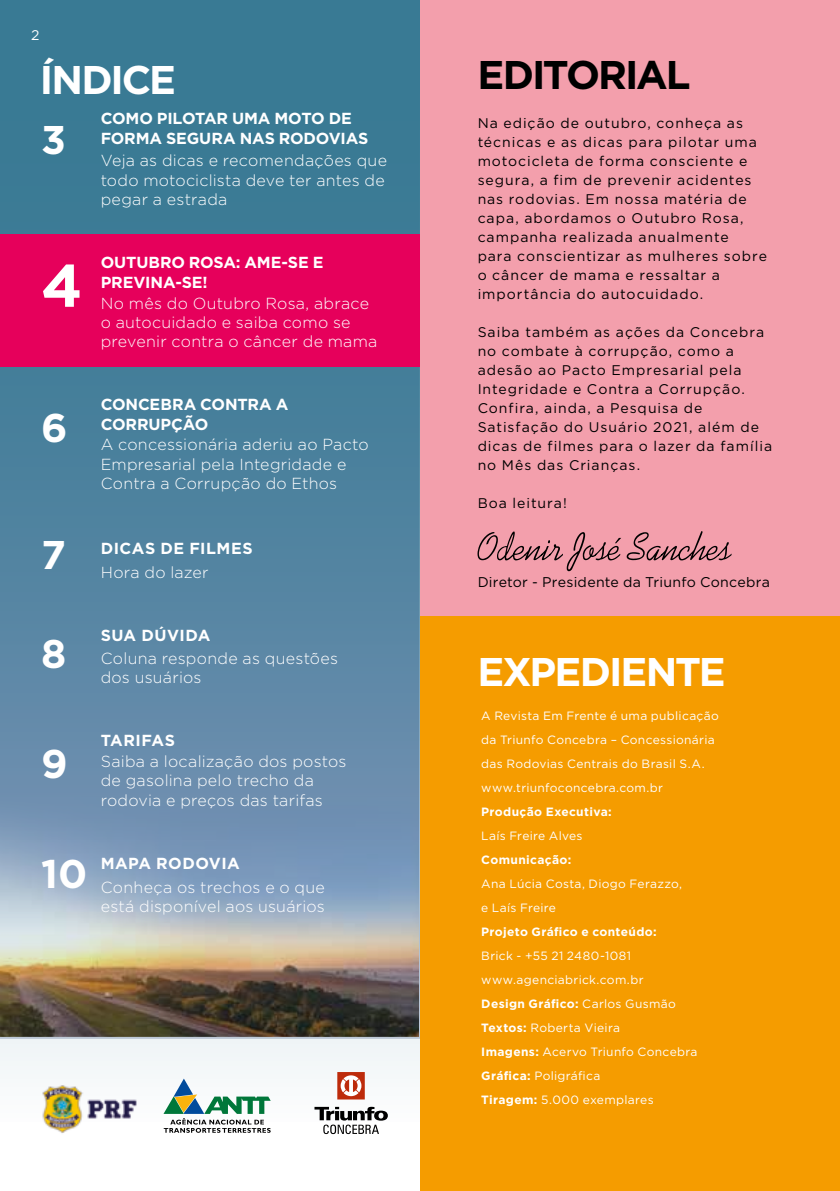
<style>
.page{position:relative;width:840px;height:1191px;background:#fff}
.page>*{position:absolute;margin:0;border:0;box-sizing:border-box;transform-origin:0 0}
.t1{font:700 60px "Gotham";color:#fff}
.t2{font:700 40px "Gotham";letter-spacing:-.05em;color:#fff}
.t3{font:700 40px "Gotham";letter-spacing:-.05em;color:#000}
.t4{font:300 16px/19.2px "Gotham";letter-spacing:.015em;color:#fff}
.t5{font:700 16px/20px "Gotham";letter-spacing:-.005em;color:#fff}
.t6{font:700 16px "Gotham";letter-spacing:.03em;color:#fff}
.t7{font:700 16px "Gotham";letter-spacing:.025em;color:#fff}
.t8{font:14.2px "Gotham";letter-spacing:.02em;color:#000}
.t9{font:14px/19px "Gotham";letter-spacing:.07em;color:#000}
.t10{font:14px "Gotham";color:#fff}
.t11{font:12px/24px "Gotham";letter-spacing:.025em;color:#fff}
.t12{font:700 12px "Gotham";letter-spacing:.03em;color:#fff}
.s1{font-weight:700}
</style>
<div class="page">
<svg style="left:0;top:0;width:420px;height:1118px;background:#658ba0"></svg>
<svg style="left:314px;top:1106px;width:73px;height:28px"></svg>
<svg style="left:337px;top:1072px;width:27px;height:27px"></svg>
<div style="left:0;top:234px;width:420px;height:132px;background:#e6005b"></div>
<div style="left:420px;top:0;width:419px;height:616px;background:#f39fac"></div>
<div style="left:420px;top:616px;width:419px;height:575px;background:#f59c00"></div>
<svg style="left:477px;top:531px;width:254px;height:40px"></svg>
<svg style="left:163px;top:1078px;width:107px;height:54px"></svg>
<img style="left:34px;top:1078px;width:110px;height:55px">
<p class="t10" style="left:31px;top:26px;width:10px">2</p>
<h2 class="t2" style="left:40px;top:53px;width:138px">ÍNDICE</h2>
<h2 class="t2" style="left:41px;top:113px;width:26px">3</h2>
<h1 class="t1" style="left:41px;top:246px;width:43px">4</h1>
<h2 class="t2" style="left:41px;top:401px;width:28px">6</h2>
<p class="t5" style="left:101px;top:109px;width:269px">COMO PILOTAR UMA MOTO DE<br>FORMA SEGURA NAS RODOVIAS</p>
<p class="t4" style="left:101px;top:151px;width:288px">Veja as dicas e recomendações que todo motociclista deve ter antes de pegar a estrada</p>
<p class="t5" style="left:101px;top:252px;width:224px">OUTUBRO ROSA: AME-SE E<br>PREVINA-SE!</p>
<p class="t4" style="left:101px;top:293px;width:278px">No mês do Outubro Rosa, abrace o autocuidado e saiba como se prevenir contra o câncer de mama</p>
<p class="t5" style="left:101px;top:394px;width:189px">CONCEBRA CONTRA A<br>CORRUPÇÃO</p>
<p class="t4" style="left:101px;top:435px;width:269px">A concessionária aderiu ao Pacto<br>Empresarial pela Integridade e<br>Contra a Corrupção do Ethos</p>
<h2 class="t2" style="left:41px;top:528px;width:26px">7</h2>
<p class="t6" style="left:101px;top:538px;width:153px">DICAS DE FILMES</p>
<p class="t4" style="left:101px;top:562px;width:109px">Hora do lazer</p>
<h2 class="t2" style="left:41px;top:627px;width:27px">8</h2>
<p class="t6" style="left:101px;top:625px;width:111px">SUA DÚVIDA</p>
<p class="t4" style="left:101px;top:648px;width:239px">Coluna responde as questões dos usuários</p>
<p class="t6" style="left:101px;top:730px;width:76px">TARIFAS</p>
<h2 class="t2" style="left:41px;top:737px;width:28px">9</h2>
<p class="t4" style="left:101px;top:751px;width:247px">Saiba a localização dos postos de gasolina pelo trecho da rodovia e preços das tarifas</p>
<h2 class="t2" style="left:41px;top:847px;width:48px">10</h2>
<p class="t7" style="left:101px;top:852px;width:140px">MAPA RODOVIA</p>
<p class="t4" style="left:101px;top:877px;width:225px">Conheça os trechos e o que está disponível aos usuários</p>
<h2 class="t3" style="left:477px;top:48px;width:214px">EDITORIAL</h2>
<p class="t9" style="left:477px;top:113px;width:291px">Na edição de outubro, conheça as técnicas e as dicas para pilotar uma motocicleta de forma consciente e segura, a fim de prevenir acidentes nas rodovias. Em nossa matéria de capa, abordamos o Outubro Rosa, campanha realizada anualmente<br>para conscientizar as mulheres sobre o câncer de mama e ressaltar a importância do autocuidado.</p>
<p class="t9" style="left:477px;top:322px;width:296px">Saiba também as ações da Concebra no combate à corrupção, como a adesão ao Pacto Empresarial pela<br>Integridade e Contra a Corrupção.<br>Confira, ainda, a Pesquisa de<br>Satisfação do Usuário 2021, além de dicas de filmes para o lazer da família no Mês das Crianças.</p>
<p class="t9" style="left:477px;top:493px;width:91px">Boa leitura!</p>
<p class="t8" style="left:477px;top:573px;width:294px">Diretor - Presidente da Triunfo Concebra</p>
<h2 class="t2" style="left:477px;top:645px;width:249px">EXPEDIENTE</h2>
<p class="t11" style="left:481px;top:704px;width:239px">A Revista Em Frente é uma publicação da Triunfo Concebra – Concessionária das Rodovias Centrais do Brasil S.A. www.triunfoconcebra.com.br</p>
<p class="t12" style="left:481px;top:804px;width:132px">Produção Executiva:</p>
<p class="t11" style="left:481px;top:824px;width:103px">Laís Freire Alves</p>
<p class="t12" style="left:481px;top:852px;width:91px">Comunicação:</p>
<p class="t11" style="left:481px;top:872px;width:202px">Ana Lúcia Costa, Diogo Ferazzo, e Laís Freire</p>
<p class="t12" style="left:481px;top:924px;width:177px">Projeto Gráfico e conteúdo:</p>
<p class="t11" style="left:481px;top:944px;width:218px">Brick - +55 21 2480-1081 www.agenciabrick.com.br<br><span class="s1">Design Gráfico:</span> Carlos Gusmão<br><span class="s1">Textos:</span> Roberta Vieira<br><span class="s1">Imagens:</span> Acervo Triunfo Concebra<br><span class="s1">Gráfica:</span> Poligráfica<br><span class="s1">Tiragem:</span> 5.000 exemplares</p>
</div>
